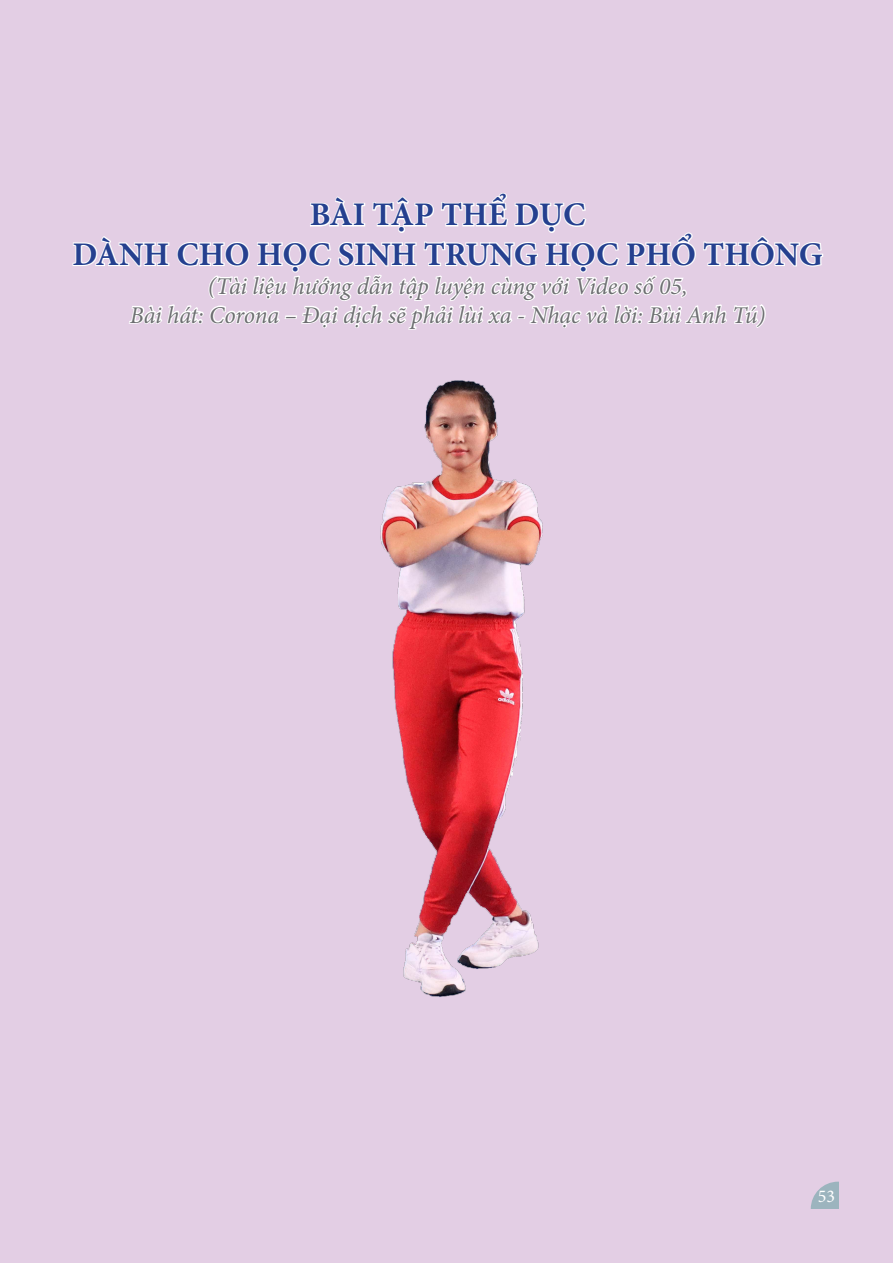
<style>
.page{position:relative;width:893px;height:1263px;background:#e3cee4}
.page>*{position:absolute;margin:0;border:0;box-sizing:border-box;transform-origin:0 0}
.t1{font:700 33px "Minion Pro";letter-spacing:-.005em;color:#25408f}
.t2{font:italic 24px "Minion Pro";letter-spacing:-.005em;color:#6d6e71}
.t3{font:18px "Minion Pro";color:#fff}
</style>
<div class="page">
<svg style="left:72px;top:193px;width:752px;height:137px"></svg>
<img style="left:380px;top:380px;width:163px;height:617px">
<svg style="left:811px;top:1182px;width:28px;height:27px"></svg>
<p class="t1" style="left:310px;top:192px;width:277px">BÀI TẬP THỂ DỤC</p>
<p class="t1" style="left:73px;top:231px;width:752px">DÀNH CHO HỌC SINH TRUNG HỌC PHỔ THÔNG</p>
<p class="t2" style="left:208px;top:270px;width:481px">(Tài liệu hướng dẫn tập luyện cùng với Video số 05,</p>
<p class="t2" style="left:130px;top:298px;width:637px">Bài hát: Corona – Đại dịch sẽ phải lùi xa - Nhạc và lời: Bùi Anh Tú)</p>
<p class="t3" style="left:818px;top:1184px;width:19px">53</p>
</div>
